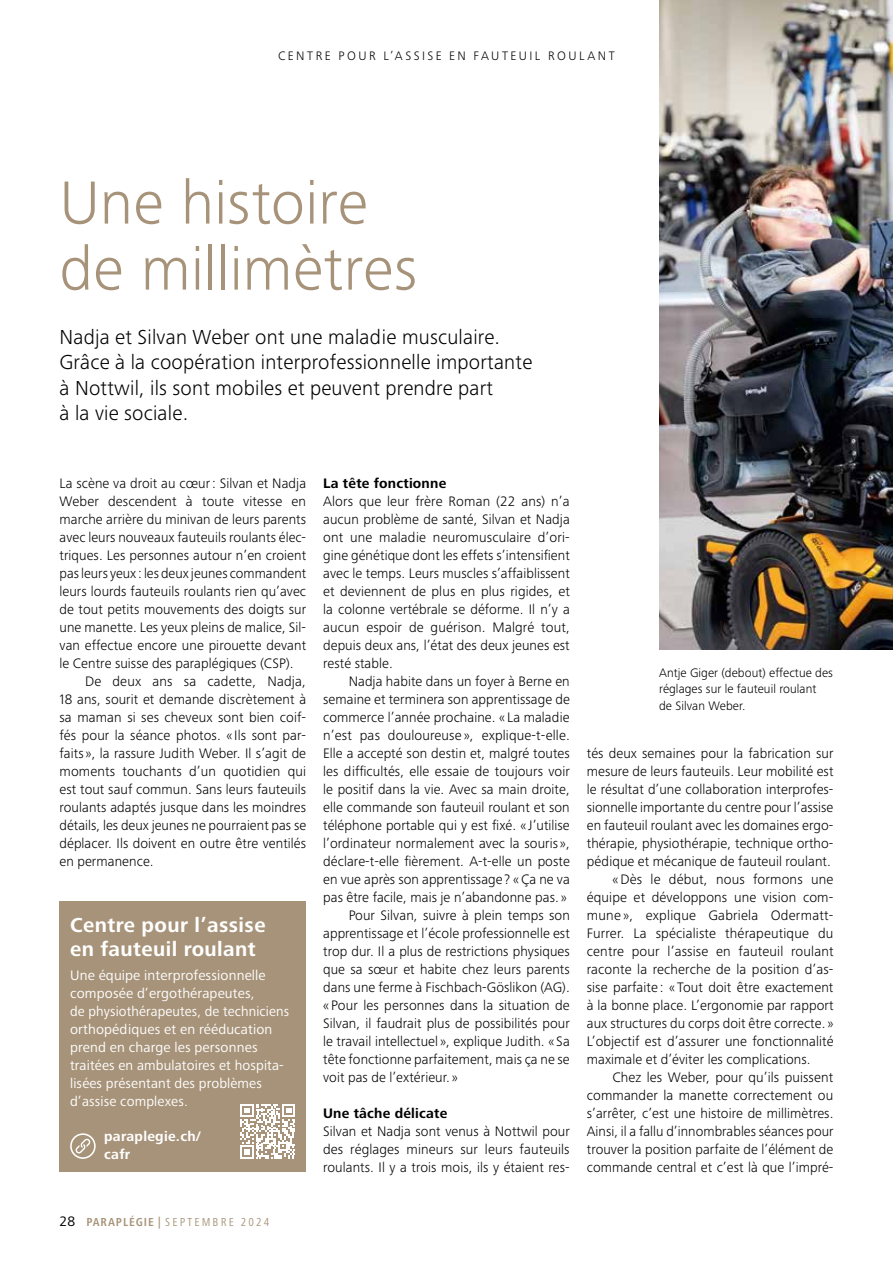
<style>
.page{position:relative;width:893px;height:1263px;background:#fff}
.page>*{position:absolute;margin:0;border:0;box-sizing:border-box;transform-origin:0 0}
.t1{font:300 63px/66px "Frutiger Next Pro";color:#a79379}
.t2{font:300 21px/25.5px "Frutiger Next Pro";letter-spacing:.01em;color:#000}
.t3{font:700 21px/24px "Frutiger Next Pro";letter-spacing:.02em;color:#fff}
.t4{font:300 14.25px/18px "Frutiger Next Pro";letter-spacing:.005em;color:#000;text-align:justify}
.t5{font:14.25px/18px "Frutiger Next Pro";letter-spacing:.01em;color:#fff}
.t6{font:700 14.25px "Frutiger Next Pro";letter-spacing:.015em;color:#000}
.t7{font:700 14.25px/18px "Frutiger Next Pro";letter-spacing:.02em;color:#fff}
.t8{font:300 12.75px/16.5px "Frutiger Next Pro";letter-spacing:.005em;color:#000}
.t9{font:300 12.75px "Frutiger Next Pro";letter-spacing:.195em;color:#000}
.t10{font:condensed 12px "Frutiger Next Pro";letter-spacing:.18em;color:#a79379}
.s1{font-stretch:normal;font-size:14.25px;color:#000}
.s2{font-weight:700}
</style>
<div class="page">
<img style="left:659px;top:0;width:234px;height:650px">
<div style="left:60px;top:902px;width:246px;height:270px;background:#a79379"></div>
<svg style="left:70px;top:1133px;width:26px;height:26px"></svg>
<svg style="left:240px;top:1104px;width:55px;height:55px"></svg>
<p class="t9" style="left:278px;top:48px;width:338px">CENTRE POUR L’ASSISE EN FAUTEUIL ROULANT</p>
<h1 class="t1" style="left:60px;top:170px;width:359px">Une histoire de millimètres</h1>
<h2 class="t2" style="left:60px;top:324px;width:474px">Nadja et Silvan Weber ont une maladie musculaire.<br>Grâce à la coopération interprofessionnelle importante à Nottwil, ils sont mobiles et peuvent prendre part<br>à la vie sociale.</h2>
<p class="t4" style="left:60px;top:474px;width:248px">La scène va droit au cœur: Silvan et Nadja</p>
<p class="t4" style="left:60px;top:492px;width:248px">Weber descendent à toute vitesse en</p>
<p class="t4" style="left:60px;top:510px;width:248px">marche arrière du minivan de leurs parents</p>
<p class="t4" style="left:60px;top:528px;width:248px">avec leurs nouveaux fauteuils roulants élec-</p>
<p class="t4" style="left:60px;top:546px;width:248px">triques. Les personnes autour n’en croient</p>
<p class="t4" style="left:60px;top:564px;width:248px">pas leurs yeux : les deux jeunes commandent</p>
<p class="t4" style="left:60px;top:582px;width:248px">leurs lourds fauteuils roulants rien qu’avec</p>
<p class="t4" style="left:60px;top:600px;width:248px">de tout petits mouvements des doigts sur</p>
<p class="t4" style="left:60px;top:618px;width:248px">une manette. Les yeux pleins de malice, Sil-</p>
<p class="t4" style="left:60px;top:636px;width:248px">van effectue encore une pirouette devant</p>
<p class="t4" style="left:60px;top:654px;width:236px">le Centre suisse des paraplégiques (CSP).</p>
<p class="t4" style="left:85px;top:672px;width:223px">De deux ans sa cadette, Nadja,</p>
<p class="t4" style="left:60px;top:690px;width:248px">18 ans, sourit et demande discrètement à</p>
<p class="t4" style="left:60px;top:708px;width:248px">sa maman si ses cheveux sont bien coif-</p>
<p class="t4" style="left:60px;top:726px;width:248px">fés pour la séance photos. « Ils sont par-</p>
<p class="t4" style="left:60px;top:744px;width:248px">faits », la rassure Judith Weber. Il s’agit de</p>
<p class="t4" style="left:60px;top:762px;width:248px">moments touchants d’un quotidien qui</p>
<p class="t4" style="left:60px;top:780px;width:248px">est tout sauf commun. Sans leurs fauteuils</p>
<p class="t4" style="left:60px;top:798px;width:248px">roulants adaptés jusque dans les moindres</p>
<p class="t4" style="left:60px;top:816px;width:248px">détails, les deux jeunes ne pourraient pas se</p>
<p class="t4" style="left:60px;top:834px;width:248px">déplacer. Ils doivent en outre être ventilés</p>
<p class="t4" style="left:60px;top:852px;width:96px">en permanence.</p>
<h2 class="t3" style="left:70px;top:913px;width:197px">Centre pour l’assise en fauteuil roulant</h2>
<p class="t5" style="left:70px;top:966px;width:221px">Une équipe interprofessionnelle composée d’ergothérapeutes,<br>de physiothérapeutes, de techniciens orthopédiques et en rééducation prend en charge les personnes traitées en ambulatoires et hospita&shy;lisées présentant des problèmes d’assise complexes.</p>
<p class="t7" style="left:104px;top:1127px;width:98px">paraplegie.ch/ cafr</p>
<p class="t10" style="left:60px;top:1215px;width:212px"><span class="s1">28</span> <span class="s2">PARAPLÉGIE |</span> SEPTEMBRE 2024</p>
<p class="t6" style="left:323px;top:475px;width:125px">La tête fonctionne</p>
<p class="t4" style="left:323px;top:492px;width:248px">Alors que leur frère Roman (22 ans) n’a aucun problème de santé, Silvan et Nadja ont une maladie neuromusculaire d’ori&shy;gine génétique dont les effets s’intensifient avec le temps. Leurs muscles s’affaiblissent et deviennent de plus en plus rigides, et la colonne vertébrale se déforme. Il n’y a aucun espoir de guérison. Malgré tout, depuis deux ans, l’état des deux jeunes est resté stable.</p>
<p class="t4" style="left:349px;top:672px;width:223px">Nadja habite dans un foyer à Berne en</p>
<p class="t4" style="left:323px;top:690px;width:248px">semaine et terminera son apprentissage de</p>
<p class="t4" style="left:323px;top:708px;width:248px">commerce l’année prochaine. « La maladie</p>
<p class="t4" style="left:323px;top:726px;width:248px">n’est pas douloureuse », explique-t-elle.</p>
<p class="t4" style="left:323px;top:744px;width:248px">Elle a accepté son destin et, malgré toutes</p>
<p class="t4" style="left:323px;top:762px;width:248px">les difficultés, elle essaie de toujours voir</p>
<p class="t4" style="left:323px;top:780px;width:248px">le positif dans la vie. Avec sa main droite,</p>
<p class="t4" style="left:323px;top:798px;width:248px">elle commande son fauteuil roulant et son</p>
<p class="t4" style="left:323px;top:816px;width:248px">téléphone portable qui y est fixé. « J’utilise</p>
<p class="t4" style="left:323px;top:834px;width:248px">l’ordinateur normalement avec la souris »,</p>
<p class="t4" style="left:323px;top:852px;width:248px">déclare-t-elle fièrement. A-t-elle un poste</p>
<p class="t4" style="left:323px;top:870px;width:248px">en vue après son apprentissage ? «Ça ne va</p>
<p class="t4" style="left:323px;top:888px;width:245px">pas être facile, mais je n’abandonne pas. »</p>
<p class="t4" style="left:349px;top:906px;width:223px">Pour Silvan, suivre à plein temps son</p>
<p class="t4" style="left:323px;top:924px;width:248px">apprentissage et l’école professionnelle est</p>
<p class="t4" style="left:323px;top:942px;width:248px">trop dur. Il a plus de restrictions physiques</p>
<p class="t4" style="left:323px;top:960px;width:248px">que sa sœur et habite chez leurs parents</p>
<p class="t4" style="left:323px;top:978px;width:248px">dans une ferme à Fischbach-Göslikon (AG).</p>
<p class="t4" style="left:323px;top:996px;width:248px">« Pour les personnes dans la situation de</p>
<p class="t4" style="left:323px;top:1014px;width:248px">Silvan, il faudrait plus de possibilités pour</p>
<p class="t4" style="left:323px;top:1032px;width:248px">le travail intellectuel », explique Judith. « Sa</p>
<p class="t4" style="left:323px;top:1050px;width:248px">tête fonctionne parfaitement, mais ça ne se</p>
<p class="t4" style="left:323px;top:1068px;width:136px">voit pas de l’extérieur. »</p>
<p class="t6" style="left:323px;top:1105px;width:126px">Une tâche délicate</p>
<p class="t4" style="left:323px;top:1122px;width:248px">Silvan et Nadja sont venus à Nottwil pour des réglages mineurs sur leurs fauteuils roulants. Il y a trois mois, ils y étaient res-</p>
<p class="t8" style="left:659px;top:664px;width:175px">Antje Giger (debout) effectue des réglages sur le fauteuil roulant<br>de Silvan Weber.</p>
<p class="t4" style="left:587px;top:744px;width:248px">tés deux semaines pour la fabrication sur</p>
<p class="t4" style="left:587px;top:762px;width:248px">mesure de leurs fauteuils. Leur mobilité est</p>
<p class="t4" style="left:587px;top:780px;width:248px">le résultat d’une collaboration interprofes-</p>
<p class="t4" style="left:587px;top:798px;width:248px">sionnelle importante du centre pour l’assise</p>
<p class="t4" style="left:587px;top:816px;width:248px">en fauteuil roulant avec les domaines ergo-</p>
<p class="t4" style="left:587px;top:834px;width:248px">thérapie, physiothérapie, technique ortho-</p>
<p class="t4" style="left:587px;top:852px;width:246px">pédique et mécanique de fauteuil roulant.</p>
<p class="t4" style="left:612px;top:870px;width:222px">«Dès le début, nous formons une</p>
<p class="t4" style="left:587px;top:888px;width:248px">équipe et développons une vision com-</p>
<p class="t4" style="left:587px;top:906px;width:248px">mune », explique Gabriela Odermatt-</p>
<p class="t4" style="left:587px;top:924px;width:248px">Furrer. La spécialiste thérapeutique du</p>
<p class="t4" style="left:587px;top:942px;width:248px">centre pour l’assise en fauteuil roulant</p>
<p class="t4" style="left:587px;top:960px;width:248px">raconte la recherche de la position d’as-</p>
<p class="t4" style="left:587px;top:978px;width:248px">sise parfaite : « Tout doit être exactement</p>
<p class="t4" style="left:587px;top:996px;width:248px">à la bonne place. L’ergonomie par rapport</p>
<p class="t4" style="left:587px;top:1014px;width:248px">aux structures du corps doit être correcte. »</p>
<p class="t4" style="left:587px;top:1032px;width:248px">L’objectif est d’assurer une fonctionnalité</p>
<p class="t4" style="left:587px;top:1050px;width:225px">maximale et d’éviter les complications.</p>
<p class="t4" style="left:612px;top:1068px;width:222px">Chez les Weber, pour qu’ils puissent</p>
<p class="t4" style="left:587px;top:1086px;width:248px">commander la manette correctement ou</p>
<p class="t4" style="left:587px;top:1104px;width:248px">s’arrêter, c’est une histoire de millimètres.</p>
<p class="t4" style="left:587px;top:1122px;width:248px">Ainsi, il a fallu d’innombrables séances pour</p>
<p class="t4" style="left:587px;top:1140px;width:248px">trouver la position parfaite de l’élément de</p>
<p class="t4" style="left:587px;top:1158px;width:248px">commande central et c’est là que l’impré-</p>
</div>
